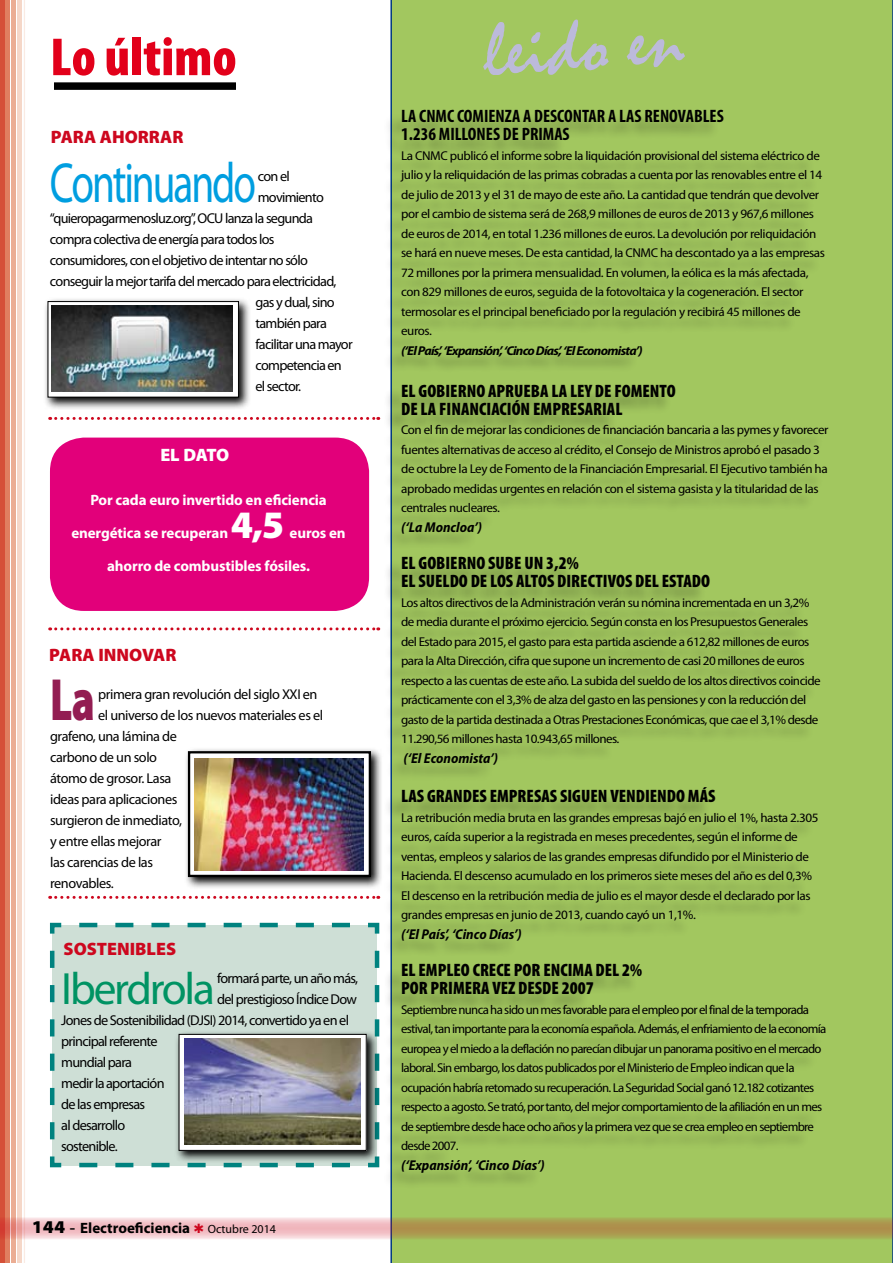
<style>
.page{position:relative;width:893px;height:1263px;background:#fff}
.page>*{position:absolute;margin:0;border:0;box-sizing:border-box;transform-origin:0 0}
.t1{font:79.5px "Mistral";color:#bcbada}
.t2{font:900 60px "Myriad Pro";color:#931d52;scale:.7 1}
.t3{font:56.7px "Myriad Pro";letter-spacing:-.05em;color:#009ee0;scale:.73 1}
.t4{font:900 condensed 54px "Myriad Pro";color:#e2001a}
.t5{font:45.45px "Myriad Pro";letter-spacing:-.05em;color:#009363}
.t6{font:900 39px "Myriad Pro";color:#fff}
.t7{font:900 condensed 18px/18px "Myriad Pro";color:#000}
.t8{font:700 condensed 18px/18px "Myriad Pro";color:#000}
.t9{font:900 18px "Myriad Pro";color:#cd071e}
.t10{font:900 18px "Myriad Pro";letter-spacing:-.025em;color:#fff}
.t11{font:700 15px "Myriad Pro";letter-spacing:-.01em;color:#fff}
.t12{font:700 15px "Myriad Pro";color:#000}
.t13{font:14.25px "Myriad Pro";letter-spacing:-.05em;color:#000}
.t14{font:14.25px "Myriad Pro";letter-spacing:-.03em;color:#000}
.t15{font:italic 700 semi-condensed 14.25px "Myriad Pro";color:#000}
.t16{font:semi-condensed 12.9px/19.5px "Myriad Pro";letter-spacing:-.035em;color:#000;scale:1.11 1}
.t17{font:semi-condensed 12.9px/19.5px "Myriad Pro";letter-spacing:-.035em;color:#000;scale:1.09 1}
.t18{font:italic 700 semi-condensed 12.9px "Myriad Pro";letter-spacing:-.05em;color:#000;scale:1.11 1}
.s1{font-weight:900;font-stretch:semi-expanded;font-size:18px}
.s2{font-family:"Times New Roman";font-weight:400;font-size:18px}
.s3{font-weight:400;font-size:12px}
</style>
<div class="page">
<svg style="left:50px;top:417px;width:329px;height:3px"></svg>
<svg style="left:50px;top:627px;width:329px;height:3px"></svg>
<svg style="left:50px;top:896px;width:329px;height:3px"></svg>
<svg style="left:50px;top:922px;width:330px;height:246px;background:#c6dcd3"></svg>
<div style="left:390px;top:0;width:503px;height:1263px;background:#a2c75f"></div>
<div style="left:54px;top:82px;width:182px;height:8px;background:#000"></div>
<div style="left:381px;top:112px;width:442px;height:1078px;background:#000;opacity:.25"></div>
<hr style="left:17px;top:0;width:4px;height:1263px;background:#f5d7c8">
<hr style="left:12px;top:0;width:4px;height:1263px;background:#ebad93">
<hr style="left:6px;top:0;width:4px;height:1263px;background:#e07f60">
<hr style="left:0;top:0;width:4px;height:1263px;background:#d55038">
<svg style="left:24px;top:0;width:1px;height:1263px"></svg>
<svg style="left:0;top:1217px;width:893px;height:23px;background:#c9af85"></svg>
<svg style="left:45px;top:299px;width:205px;height:110px"></svg>
<div style="left:48px;top:302px;width:190px;height:95px;background:#fff"></div>
<div style="left:47px;top:301px;width:192px;height:97px;border:1px solid #000"></div>
<img style="left:52px;top:305px;width:180px;height:87px">
<svg style="left:175px;top:1030px;width:204px;height:133px;background:#859791"></svg>
<svg style="left:181px;top:1036px;width:184px;height:113px"></svg>
<div style="left:179px;top:1034px;width:188px;height:117px;border:1px solid #000"></div>
<img style="left:184px;top:1039px;width:177px;height:105px">
<div style="left:50px;top:438px;width:319px;height:173px;background:#e2007a;border-radius:34px"></div>
<svg style="left:186px;top:747px;width:197px;height:143px"></svg>
<div style="left:189px;top:752px;width:181px;height:124px;background:#fff"></div>
<div style="left:188px;top:751px;width:183px;height:126px;border:2px solid #000"></div>
<img style="left:194px;top:758px;width:169px;height:112px">
<svg style="left:194px;top:1223px;width:10px;height:10px"></svg>
<h3 class="t4" style="left:50px;top:27px;width:188px">Lo último</h3>
<h3 class="t9" style="left:51px;top:127px;width:134px">PARA AHORRAR</h3>
<h3 class="t3" style="left:50px;top:148px;width:284px">Continuando</h3>
<p class="t13" style="left:258px;top:167px;width:33px">con el</p>
<p class="t13" style="left:258px;top:188px;width:68px">movimiento</p>
<p class="t13" style="left:50px;top:209px;width:265px">“quieropagarmenosluz.org”, OCU lanza la segunda</p>
<p class="t13" style="left:50px;top:230px;width:226px">compra colectiva de energía para todos los</p>
<p class="t13" style="left:50px;top:251px;width:259px">consumidores, con el objetivo de intentar no sólo</p>
<p class="t13" style="left:50px;top:272px;width:288px">conseguir la mejor tarifa del mercado para electricidad,</p>
<p class="t13" style="left:255px;top:293px;width:81px">gas y dual, sino</p>
<p class="t13" style="left:255px;top:314px;width:73px">también para</p>
<p class="t13" style="left:255px;top:335px;width:99px">facilitar una mayor</p>
<p class="t13" style="left:255px;top:356px;width:88px">competencia en</p>
<p class="t13" style="left:255px;top:377px;width:47px">el sector.</p>
<h3 class="t10" style="left:160px;top:445px;width:70px">EL DATO</h3>
<p class="t11" style="left:90px;top:491px;width:238px">Por cada euro invertido en eficiencia</p>
<p class="t11" style="left:71px;top:524px;width:158px">energética se recuperan</p>
<h3 class="t6" style="left:231px;top:503px;width:55px">4,5</h3>
<p class="t11" style="left:290px;top:524px;width:58px">euros en</p>
<p class="t11" style="left:107px;top:557px;width:204px">ahorro de combustibles fósiles.</p>
<h3 class="t9" style="left:49px;top:645px;width:129px">PARA INNOVAR</h3>
<h2 class="t2" style="left:50px;top:666px;width:66px">La</h2>
<p class="t14" style="left:98px;top:686px;width:221px">primera gran revolución del siglo XXI en</p>
<p class="t14" style="left:98px;top:707px;width:227px">el universo de los nuevos materiales es el</p>
<p class="t14" style="left:50px;top:728px;width:128px">grafeno, una lámina de</p>
<p class="t14" style="left:50px;top:749px;width:109px">carbono de un solo</p>
<p class="t14" style="left:50px;top:770px;width:123px">átomo de grosor. Lasa</p>
<p class="t14" style="left:50px;top:791px;width:129px">ideas para aplicaciones</p>
<p class="t14" style="left:50px;top:812px;width:133px">surgieron de inmediato,</p>
<p class="t14" style="left:50px;top:833px;width:113px">y entre ellas mejorar</p>
<p class="t14" style="left:50px;top:854px;width:104px">las carencias de las</p>
<p class="t14" style="left:50px;top:875px;width:65px">renovables.</p>
<h3 class="t9" style="left:64px;top:939px;width:114px">SOSTENIBLES</h3>
<h3 class="t5" style="left:61px;top:960px;width:155px">Iberdrola</h3>
<p class="t13" style="left:217px;top:969px;width:143px">formará parte, un año más,</p>
<p class="t13" style="left:217px;top:990px;width:141px">del prestigioso Índice Dow</p>
<p class="t13" style="left:61px;top:1011px;width:289px">Jones de Sostenibilidad (DJSI) 2014, convertido ya en el</p>
<p class="t13" style="left:61px;top:1032px;width:98px">principal referente</p>
<p class="t13" style="left:61px;top:1053px;width:72px">mundial para</p>
<p class="t13" style="left:61px;top:1074px;width:105px">medir la aportación</p>
<p class="t13" style="left:61px;top:1095px;width:86px">de las empresas</p>
<p class="t13" style="left:61px;top:1116px;width:65px">al desarrollo</p>
<p class="t13" style="left:61px;top:1137px;width:58px">sostenible.</p>
<p class="t12" style="left:32px;top:1218px;width:246px"><span class="s1">144</span> <span class="s2">-</span> Electroeficiencia <span class="s3">Octubre 2014</span></p>
<h1 class="t1" style="left:480px;top:5px;width:202px;rotate:-4deg">leido en</h1>
<h3 class="t8" style="left:401px;top:107px;width:324px">LA CNMC COMIENZA A DESCONTAR A LAS RENOVABLES<br>1.236 MILLONES DE PRIMAS</h3>
<p class="t16" style="left:401px;top:146px;width:383px">La CNMC publicó el informe sobre la liquidación provisional del sistema eléctrico de julio y la reliquidación de las primas cobradas a cuenta por las renovables entre el 14 de julio de 2013 y el 31 de mayo de este año. La cantidad que tendrán que devolver por el cambio de sistema será de 268,9 millones de euros de 2013 y 967,6 millones de euros de 2014, en total 1.236 millones de euros. La devolución por reliquidación se hará en nueve meses. De esta cantidad, la CNMC ha descontado ya a las empresas 72 millones por la primera mensualidad. En volumen, la eólica es la más afectada, con 829 millones de euros, seguida de la fotovoltaica y la cogeneración. El sector termosolar es el principal beneficiado por la regulación y recibirá 45 millones de euros.</p>
<p class="t18" style="left:401px;top:343px;width:219px">(‘El País’, ‘Expansión’, ‘Cinco Días’, ‘El Economista’)</p>
<h3 class="t7" style="left:401px;top:382px;width:276px">EL GOBIERNO APRUEBA LA LEY DE FOMENTO<br>DE LA FINANCIACIÓN EMPRESARIAL</h3>
<p class="t16" style="left:401px;top:420px;width:387px">Con el fin de mejorar las condiciones de financiación bancaria a las pymes y favorecer fuentes alternativas de acceso al crédito, el Consejo de Ministros aprobó el pasado 3 de octubre la Ley de Fomento de la Financiación Empresarial. El Ejecutivo también ha aprobado medidas urgentes en relación con el sistema gasista y la titularidad de las centrales nucleares.</p>
<p class="t15" style="left:401px;top:519px;width:82px">(‘La Moncloa’)</p>
<h3 class="t7" style="left:401px;top:554px;width:310px">EL GOBIERNO SUBE UN 3,2%<br>EL SUELDO DE LOS ALTOS DIRECTIVOS DEL ESTADO</h3>
<p class="t16" style="left:401px;top:593px;width:379px">Los altos directivos de la Administración verán su nómina incrementada en un 3,2% de media durante el próximo ejercicio. Según consta en los Presupuestos Generales del Estado para 2015, el gasto para esta partida asciende a 612,82 millones de euros para la Alta Dirección, cifra que supone un incremento de casi 20 millones de euros respecto a las cuentas de este año. La subida del sueldo de los altos directivos coincide prácticamente con el 3,3% de alza del gasto en las pensiones y con la reducción del gasto de la partida destinada a Otras Prestaciones Económicas, que cae el 3,1% desde 11.290,56 millones hasta 10.943,65 millones.</p>
<p class="t15" style="left:404px;top:750px;width:96px">(‘El Economista’)</p>
<h3 class="t7" style="left:401px;top:788px;width:316px">LAS GRANDES EMPRESAS SIGUEN VENDIENDO MÁS</h3>
<p class="t16" style="left:401px;top:808px;width:378px">La retribución media bruta en las grandes empresas bajó en julio el 1%, hasta 2.305 euros, caída superior a la registrada en meses precedentes, según el informe de ventas, empleos y salarios de las grandes empresas difundido por el Ministerio de Hacienda. El descenso acumulado en los primeros siete meses del año es del 0,3% El descenso en la retribución media de julio es el mayor desde el declarado por las grandes empresas en junio de 2013, cuando cayó un 1,1%.</p>
<p class="t15" style="left:401px;top:926px;width:122px">(‘El País’, ‘Cinco Días’)</p>
<h3 class="t7" style="left:401px;top:962px;width:243px">EL EMPLEO CRECE POR ENCIMA DEL 2%<br>POR PRIMERA VEZ DESDE 2007</h3>
<p class="t17" style="left:401px;top:1000px;width:392px">Septiembre nunca ha sido un mes favorable para el empleo por el final de la temporada estival, tan importante para la economía española. Además, el enfriamiento de la economía europea y el miedo a la deflación no parecían dibujar un panorama positivo en el mercado laboral. Sin embargo, los datos publicados por el Ministerio de Empleo indican que la ocupación habría retomado su recuperación. La Seguridad Social ganó 12.182 cotizantes respecto a agosto. Se trató, por tanto, del mejor comportamiento de la afiliación en un mes de septiembre desde hace ocho años y la primera vez que se crea empleo en septiembre desde 2007.</p>
<p class="t15" style="left:401px;top:1157px;width:145px">(‘Expansión’, ‘Cinco Días’)</p>
</div>
